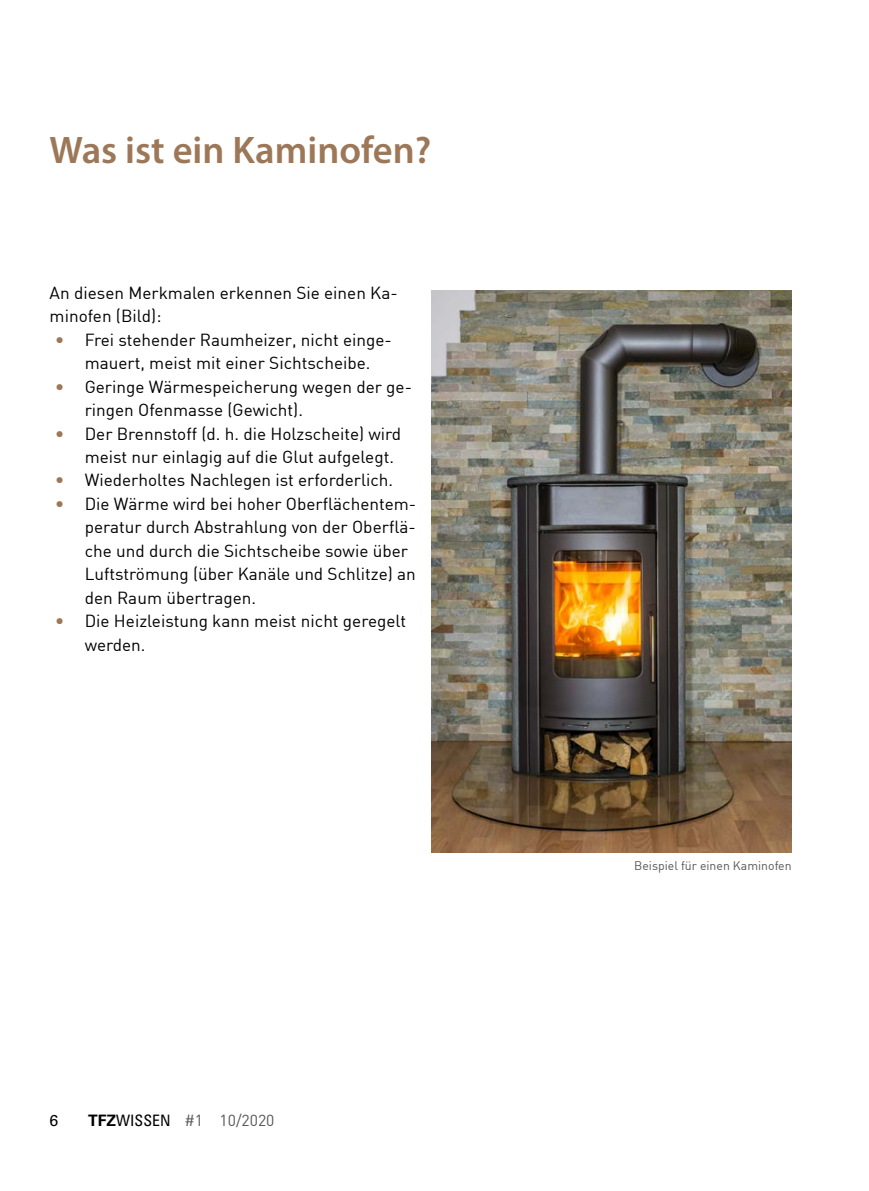
<style>
.page{position:relative;width:869px;height:1191px;background:#fff}
.page>*{position:absolute;margin:0;border:0;box-sizing:border-box;transform-origin:0 0}
.Überschrift1{font:600 38.5px "Myriad Pro";color:#9d7858}
.Text{font:17.15px/23.4px "DIN Regular";color:#000}
.t1{font:15.75px "DIN Regular";color:#575756}
.t2{font:15.75px "Univers LT Std";color:#000}
.Bildunterschrift___f{font:12.25px "DIN Regular";color:#575756}
.s1{font-size:18.38px;color:#9d7858}
.s2{font-family:"Univers LT Std";font-weight:700;color:#000}
.s3{font-family:"Univers LT Std";font-stretch:condensed;color:#000}
</style>
<div class="page">
<img style="left:431px;top:290px;width:361px;height:563px">
<p class="Überschrift1" style="left:50px;top:126px;width:383px">Was ist ein Kaminofen?</p>
<p class="Text" style="left:50px;top:280px;width:349px">An diesen Merkmalen erkennen Sie einen Ka&shy;minofen (Bild):</p>
<p class="Text" style="left:55px;top:327px;width:338px;text-align:center"><span class="s1">•</span> Frei stehender Raumheizer, nicht einge&shy;mauert, meist mit einer Sichtscheibe.</p>
<p class="Text" style="left:85px;top:374px;width:329px;text-indent:-30px"><span class="s1">•</span> Geringe Wärmespeicherung wegen der ge&shy;ringen Ofenmasse (Gewicht).</p>
<p class="Text" style="left:85px;top:421px;width:318px;text-indent:-30px"><span class="s1">•</span> Der Brennstoff (d. h. die Holzscheite) wird meist nur einlagig auf die Glut aufgelegt.</p>
<p class="Text" style="left:55px;top:468px;width:339px"><span class="s1">•</span> Wiederholtes Nachlegen ist erforderlich.</p>
<p class="Text" style="left:85px;top:491px;width:333px;text-indent:-30px"><span class="s1">•</span> Die Wärme wird bei hoher Oberflächentem&shy;peratur durch Abstrahlung von der Oberflä&shy;che und durch die Sichtscheibe sowie über Luftströmung (über Kanäle und Schlitze) an den Raum übertragen.</p>
<p class="Text" style="left:85px;top:609px;width:323px;text-indent:-30px"><span class="s1">•</span> Die Heizleistung kann meist nicht geregelt werden.</p>
<p class="t2" style="left:50px;top:1111px;width:10px">6</p>
<p class="t1" style="left:88px;top:1110px;width:188px"><span class="s2">TFZ</span><span class="s3">WISSEN</span> #1 10/2020</p>
<p class="Bildunterschrift___f" style="left:634px;top:858px;width:159px">Beispiel für einen Kaminofen</p>
</div>
